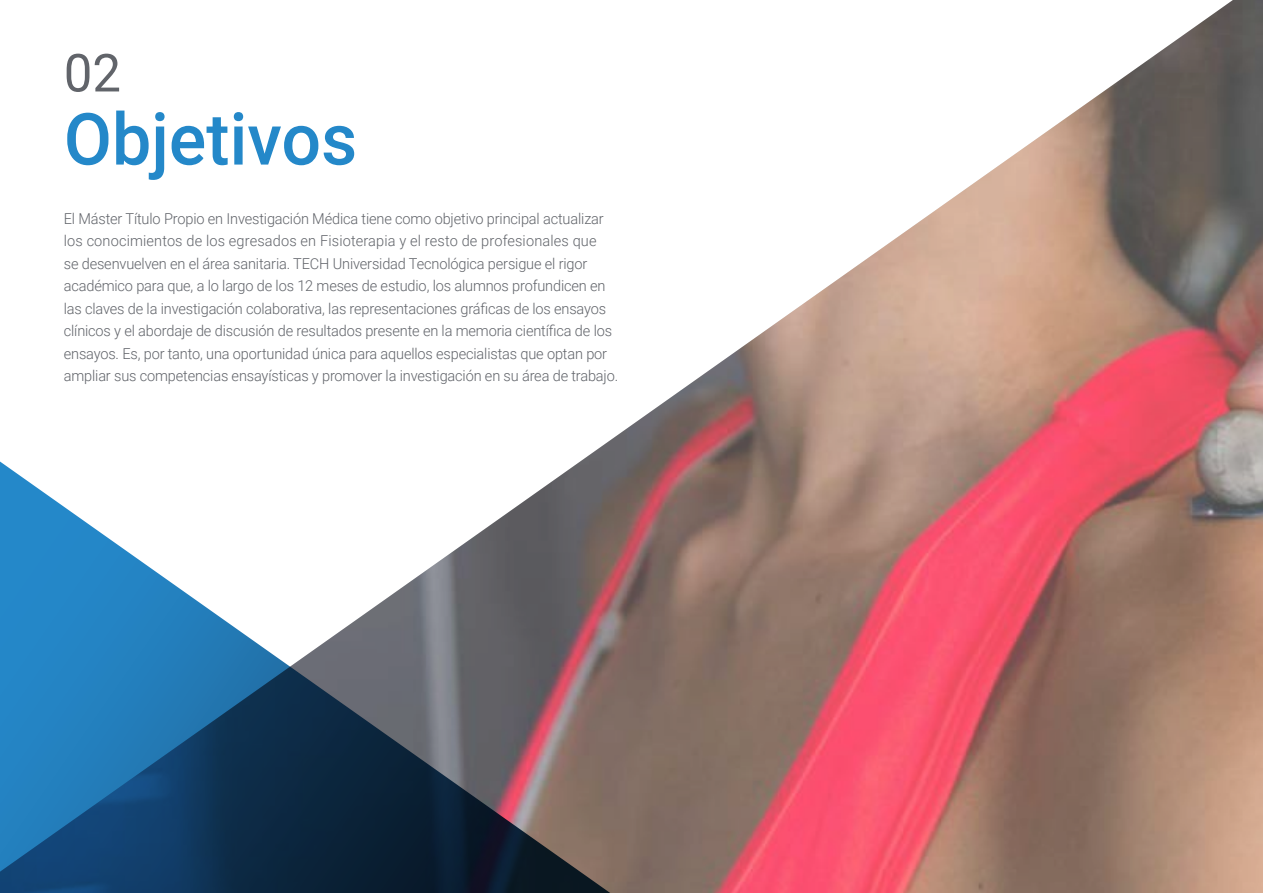
<style>
.page{position:relative;width:1263px;height:893px;background:#fff}
.page>*{position:absolute;margin:0;border:0;box-sizing:border-box;transform-origin:0 0}
.t1{font:500 72px "Roboto";color:#2488c9}
.t2{font:52.5px "Roboto";color:#61646a}
.t3{font:300 15px/22.5px "Roboto";letter-spacing:-.01em;color:#61646a}
</style>
<div class="page">
<img style="left:602px;top:0;width:661px;height:893px">
<svg style="left:0;top:446px;width:640px;height:447px"></svg>
<h2 class="t2" style="left:64px;top:36px;width:59px">02</h2>
<h1 class="t1" style="left:64px;top:89px;width:295px">Objetivos</h1>
<p class="t3" style="left:64px;top:207px;width:556px">El Máster Título Propio en Investigación Médica tiene como objetivo principal actualizar los conocimientos de los egresados en Fisioterapia y el resto de profesionales que<br>se desenvuelven en el área sanitaria. TECH Universidad Tecnológica persigue el rigor académico para que, a lo largo de los 12 meses de estudio, los alumnos profundicen en las claves de la investigación colaborativa, las representaciones gráficas de los ensayos clínicos y el abordaje de discusión de resultados presente en la memoria científica de los ensayos. Es, por tanto, una oportunidad única para aquellos especialistas que optan por ampliar sus competencias ensayísticas y promover la investigación en su área de trabajo.</p>
</div>
